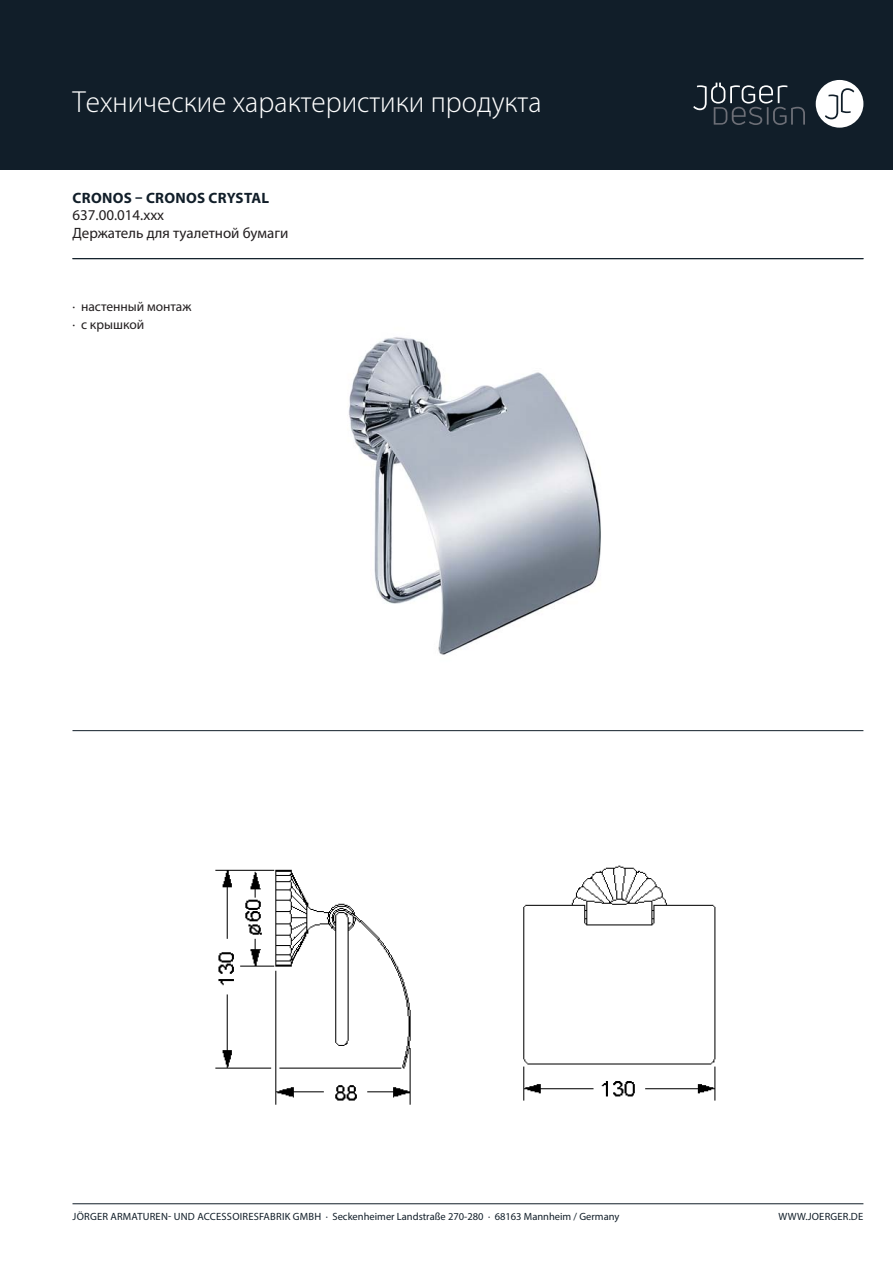
<style>
.page{position:relative;width:893px;height:1263px;background:#fff}
.page>*{position:absolute;margin:0;border:0;box-sizing:border-box;transform-origin:0 0}
.t1{font:100 30px "Myriad Set Pro";color:#fff}
.t2{font:15px "Myriad Pro";color:#231f20}
.t3{font:700 15px "Myriad Pro";letter-spacing:.02em;color:#111e29}
.t4{font:13.5px/18px "Myriad Pro";color:#231f20}
.t5{font:10.5px "Myriad Pro";letter-spacing:.005em;color:#111e29}
</style>
<div class="page">
<div style="left:0;top:0;width:893px;height:169px;background:#111e29"></div>
<div style="left:816px;top:80px;width:47px;height:48px;background:#fff;border-radius:50%"></div>
<svg style="left:825px;top:88px;width:29px;height:31px"></svg>
<svg style="left:693px;top:83px;width:112px;height:42px"></svg>
<hr style="left:72px;top:1203px;width:791px;height:1px;background:#111e29">
<hr style="left:72px;top:258px;width:791px;height:1px;background:#111e29">
<hr style="left:72px;top:730px;width:791px;height:1px;background:#111e29">
<img style="left:348px;top:337px;width:253px;height:318px">
<img style="left:215px;top:869px;width:196px;height:236px">
<img style="left:523px;top:865px;width:193px;height:236px">
<h1 class="t1" style="left:72px;top:87px;width:471px">Технические характеристики продукта</h1>
<h2 class="t3" style="left:73px;top:192px;width:198px">CRONOS – CRONOS CRYSTAL</h2>
<h2 class="t2" style="left:72px;top:210px;width:93px">637.00.014.xxx</h2>
<h2 class="t2" style="left:72px;top:227px;width:217px">Держатель для туалетной бумаги</h2>
<p class="t4" style="left:72px;top:299px;width:120px">· настенный монтаж · с крышкой</p>
<p class="t5" style="left:73px;top:1213px;width:548px">JÖRGER ARMATUREN- UND ACCESSOIRESFABRIK GMBH · Seckenheimer Landstraße 270-280 · 68163 Mannheim / Germany</p>
<p class="t5" style="left:778px;top:1213px;width:86px">WWW.JOERGER.DE</p>
</div>
